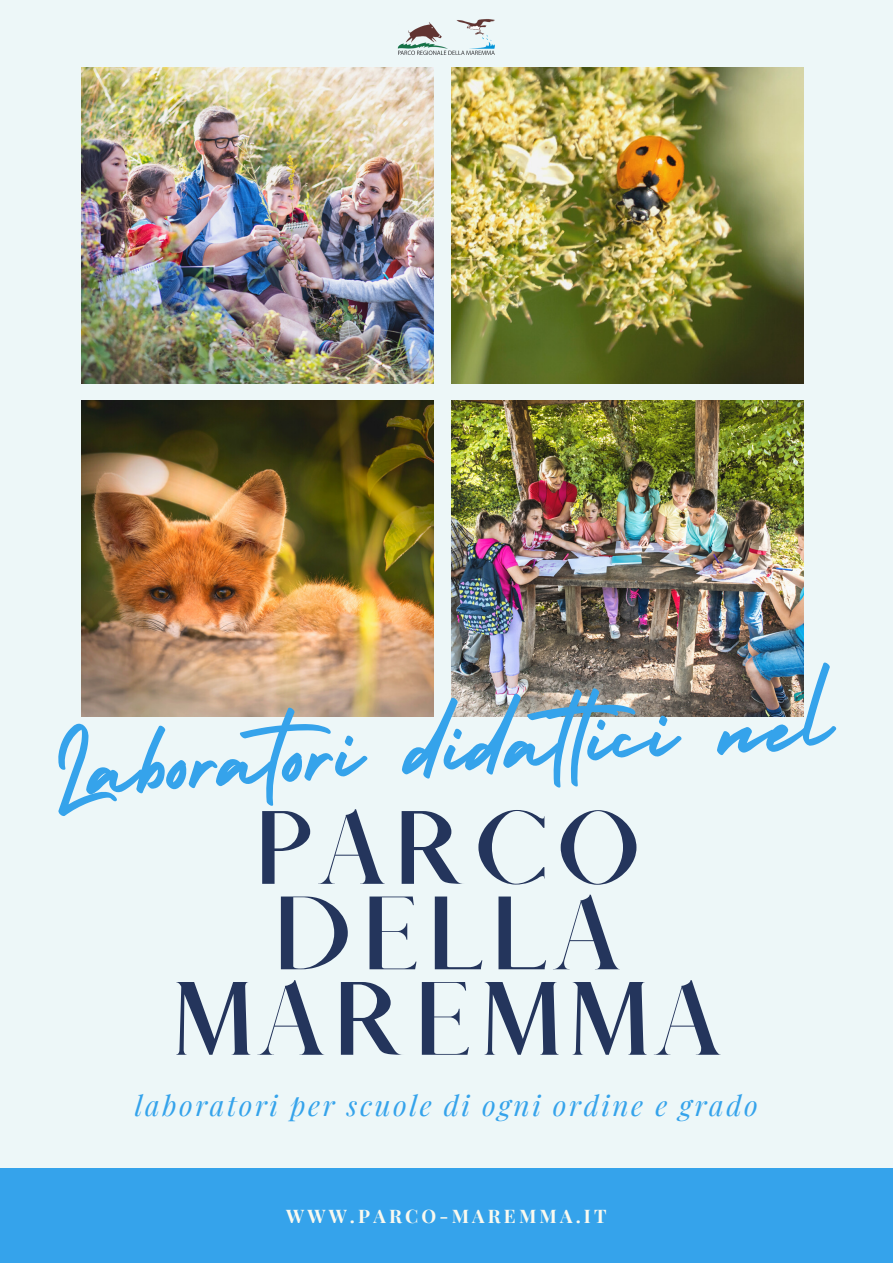
<style>
.page{position:relative;width:893px;height:1264px;background:#fff}
.page>*{position:absolute;margin:0;border:0;box-sizing:border-box;transform-origin:0 0}
.t1{font:117.9px "Holiday";color:#35a3eb}
.t2{font:700 93.75px/85.5px "Afrah";letter-spacing:.095em;color:#24355c;text-align:center}
.t3{font:italic 28.05px "Playfair Display";letter-spacing:.09em;color:#35a3eb}
.t4{font:700 18.75px "Playfair Display";letter-spacing:.17em;color:#f9f9ef}
</style>
<div class="page">
<div style="left:0;top:0;width:892px;height:1262px;background:#edf7f8"></div>
<div style="left:0;top:1167px;width:892px;height:95px;background:#35a3eb"></div>
<img style="left:451px;top:67px;width:352px;height:316px">
<img style="left:81px;top:67px;width:352px;height:316px">
<img style="left:451px;top:400px;width:352px;height:316px">
<img style="left:81px;top:400px;width:352px;height:316px">
<img style="left:397px;top:19px;width:98px;height:36px">
<h1 class="t1" style="left:46px;top:681px;width:782px;rotate:-4deg">Laboratori didat ici nel</h1>
<h2 class="t2" style="left:172px;top:807px;width:550px">PARCO<br>DELLA<br>MAREMMA</h2>
<p class="t3" style="left:135px;top:1085px;width:624px">laboratori per scuole di ogni ordine e grado</p>
<p class="t4" style="left:286px;top:1202px;width:322px">WWW.PARCO-MAREMMA.IT</p>
</div>
